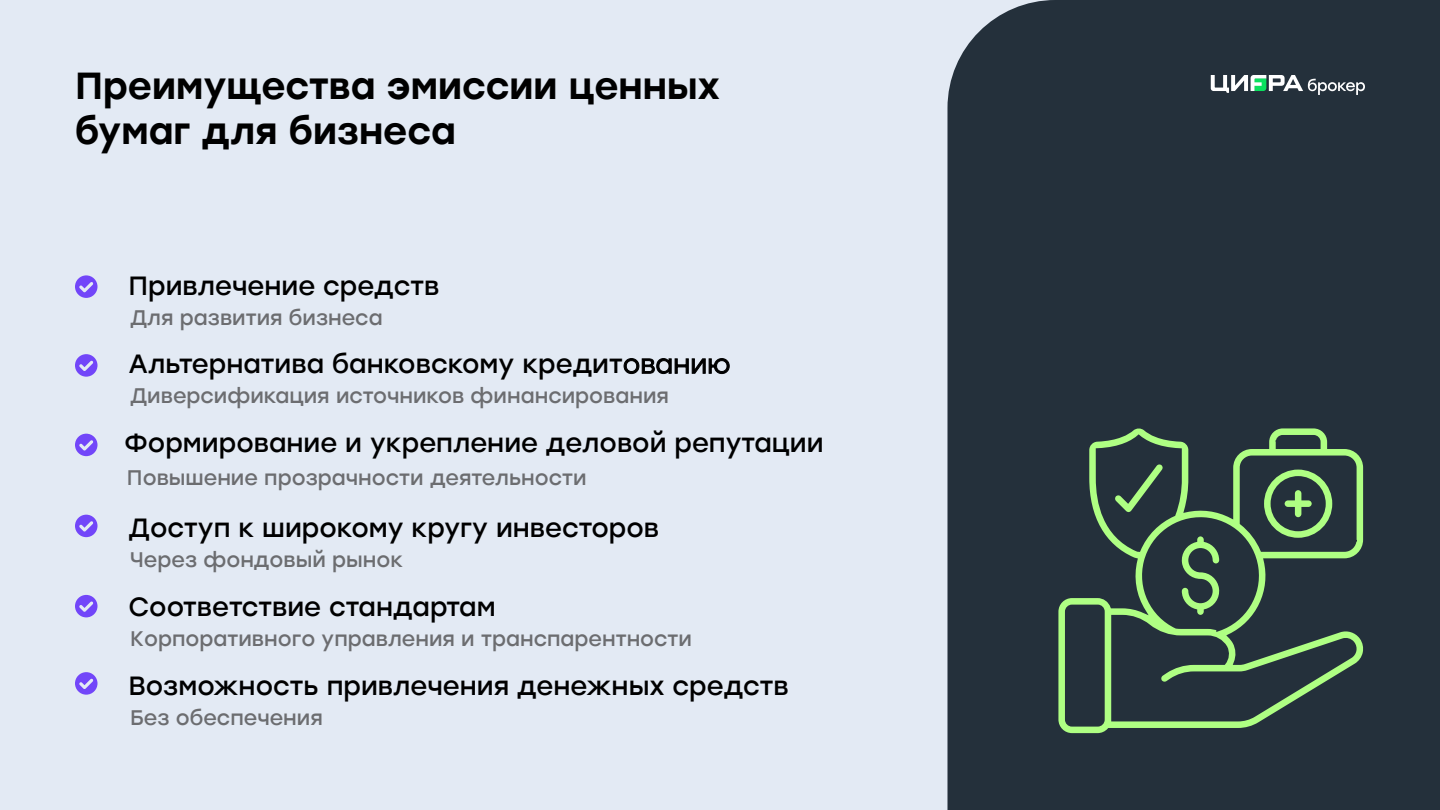
<style>
.page{position:relative;width:1440px;height:810px;background:#e3eaf4}
.page>*{position:absolute;margin:0;border:0;box-sizing:border-box;transform-origin:0 0}
.Head2{font:500 37.5px/45px "Stolzl";color:#000}
.t1{font:26.25px "Stolzl";color:#000}
.t2{font:21px "Stolzl";color:#6c6d70}
.t3{font:21px "Stolzl";color:#6c6d70}
.s1{font-style:inherit}
</style>
<div class="page">
<div style="left:947px;top:0;width:493px;height:810px;background:#24303b"></div>
<svg style="left:75px;top:275px;width:23px;height:23px"></svg>
<svg style="left:75px;top:354px;width:23px;height:23px"></svg>
<svg style="left:75px;top:434px;width:23px;height:22px"></svg>
<svg style="left:75px;top:515px;width:23px;height:22px"></svg>
<svg style="left:75px;top:595px;width:23px;height:22px"></svg>
<svg style="left:75px;top:672px;width:23px;height:23px"></svg>
<svg style="left:1053px;top:420px;width:317px;height:319px;background:#3a5146"></svg>
<svg style="left:1107px;top:458px;width:63px;height:61px;background:#344843"></svg>
<svg style="left:1176px;top:531px;width:49px;height:90px;background:#44604b"></svg>
<svg style="left:1211px;top:75px;width:154px;height:20px;background:#6c7c7e"></svg>
<p class="Head2" style="left:75px;top:62px;width:647px">Преимущества эмиссии ценных бумаг для бизнеса</p>
<p class="t1" style="left:129px;top:267px;width:312px">Привлечение средств</p>
<p class="t2" style="left:130px;top:302px;width:254px">Для развития бизнеса</p>
<p class="t1" style="left:129px;top:346px;width:603px">Альтернатива банковскому кредит<span class="s1">ованию</span></p>
<p class="t2" style="left:130px;top:381px;width:540px">Диверсификация источников финансировани<span class="s1">я</span></p>
<p class="t1" style="left:124px;top:424px;width:701px">Формирование и укрепление деловой репутации</p>
<p class="t2" style="left:127px;top:463px;width:461px">Повышение прозрачности деятельности</p>
<p class="t1" style="left:129px;top:509px;width:532px">Доступ к широкому кругу инвесторов</p>
<p class="t2" style="left:130px;top:545px;width:275px">Через фондовый рынок</p>
<p class="t1" style="left:129px;top:588px;width:369px">Соответствие стандартам</p>
<p class="t3" style="left:130px;top:624px;width:563px">Корпоративного управления и транспарентности</p>
<p class="t1" style="left:129px;top:667px;width:662px">Возможность привлечения денежных средств</p>
<p class="t2" style="left:130px;top:702px;width:194px">Без обеспечения</p>
</div>
